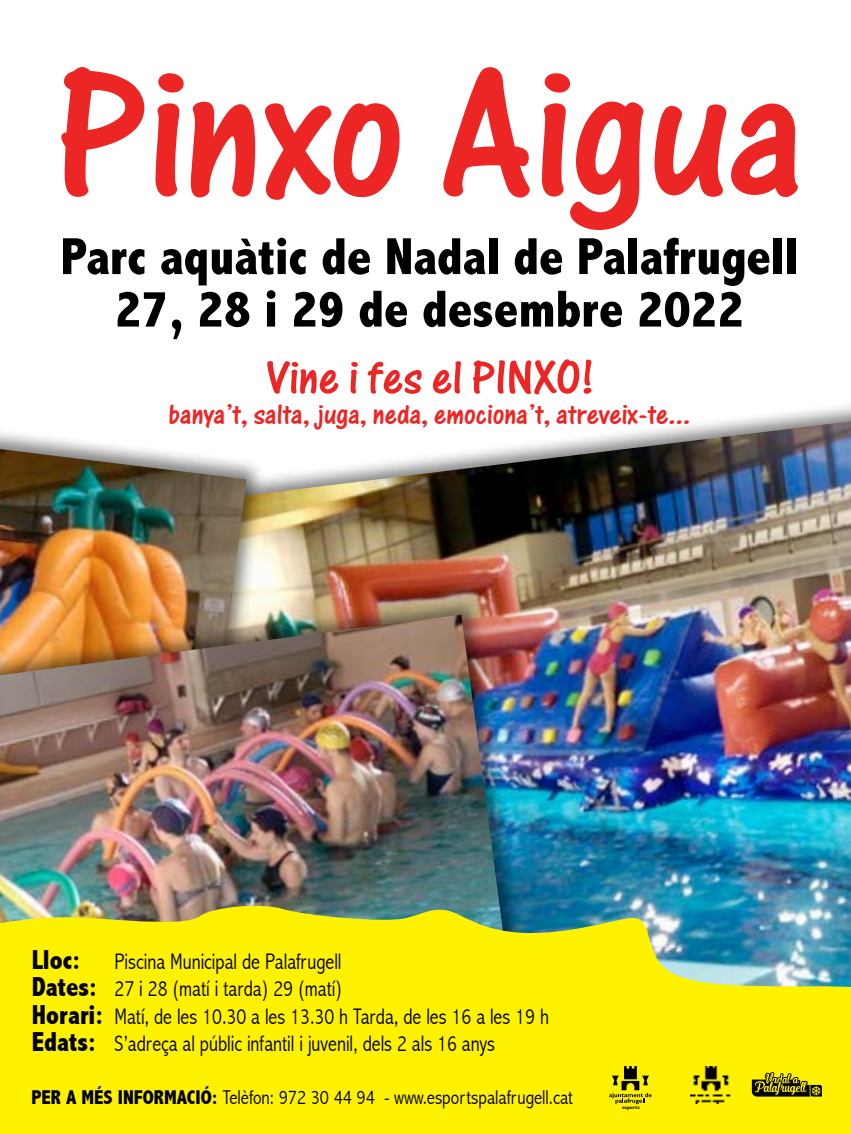
<style>
.page{position:relative;width:851px;height:1134px;background:#fff}
.page>*{position:absolute;margin:0;border:0;box-sizing:border-box;transform-origin:0 0}
.t1{font:195px "One Stroke Script Let Plain";color:#eb2625}
.t2{font:800 condensed 52.5px/52.5px "Abadi";color:#000;text-align:center}
.t3{font:50px "One Stroke Script Let Plain";color:#eb2625}
.t4{font:30px "One Stroke Script Let Plain";color:#eb2625}
.t5{font:300 condensed 22.5px/27.5px "Abadi";color:#000;scale:.96 1}
.t6{font:300 condensed 20px "Abadi";color:#000}
.t7{font:700 5px "Gill Sans Std";color:#000}
.s1{font-weight:800;font-size:27.5px}
.s2{font-weight:800}
</style>
<div class="page">
<img style="left:267px;top:421px;width:583px;height:481px">
<div style="left:0;top:410px;width:267px;height:410px;background:#000;opacity:.5"></div>
<img style="left:0;top:449px;width:246px;height:145px">
<div style="left:0;top:594px;width:528px;height:467px;background:#000;opacity:.5"></div>
<img style="left:0;top:614px;width:507px;height:288px">
<svg style="left:0;top:902px;width:850px;height:232px;background:#e8e517"></svg>
<svg style="left:751px;top:1072px;width:70px;height:24px;background:#867f00"></svg>
<img style="left:690px;top:1066px;width:41px;height:37px">
<svg style="left:609px;top:1066px;width:42px;height:38px;background:#b2a900"></svg>
<h1 class="t1" style="left:55px;top:21px;width:750px">Pinxo Aigua</h1>
<h2 class="t2" style="left:61px;top:230px;width:739px">Parc aquàtic de Nadal de Palafrugell<br>27, 28 i 29 de desembre 2022</h2>
<h3 class="t3" style="left:265px;top:349px;width:330px">Vine i fes el PINXO!</h3>
<h3 class="t4" style="left:169px;top:397px;width:523px">banya’t, salta, juga, neda, emociona’t, atreveix-te...</h3>
<p class="t5" style="left:32px;top:947px;width:540px"><span class="s1">Lloc:</span> Piscina Municipal de Palafrugell<br><span class="s1">Dates:</span> 27 i 28 (matí i tarda) 29 (matí)<br><span class="s1">Horari:</span> Matí, de les 10.30 a les 13.30 h Tarda, de les 16 a les 19 h <span class="s1">Edats:</span> S’adreça al públic infantil i juvenil, dels 2 als 16 anys</p>
<p class="t6" style="left:32px;top:1086px;width:543px"><span class="s2">Per a més informació:</span> Telèfon: 972 30 44 94 - www.esportspalafrugell.cat</p>
<p class="t7" style="left:622px;top:1104px;width:19px">esports</p>
</div>
